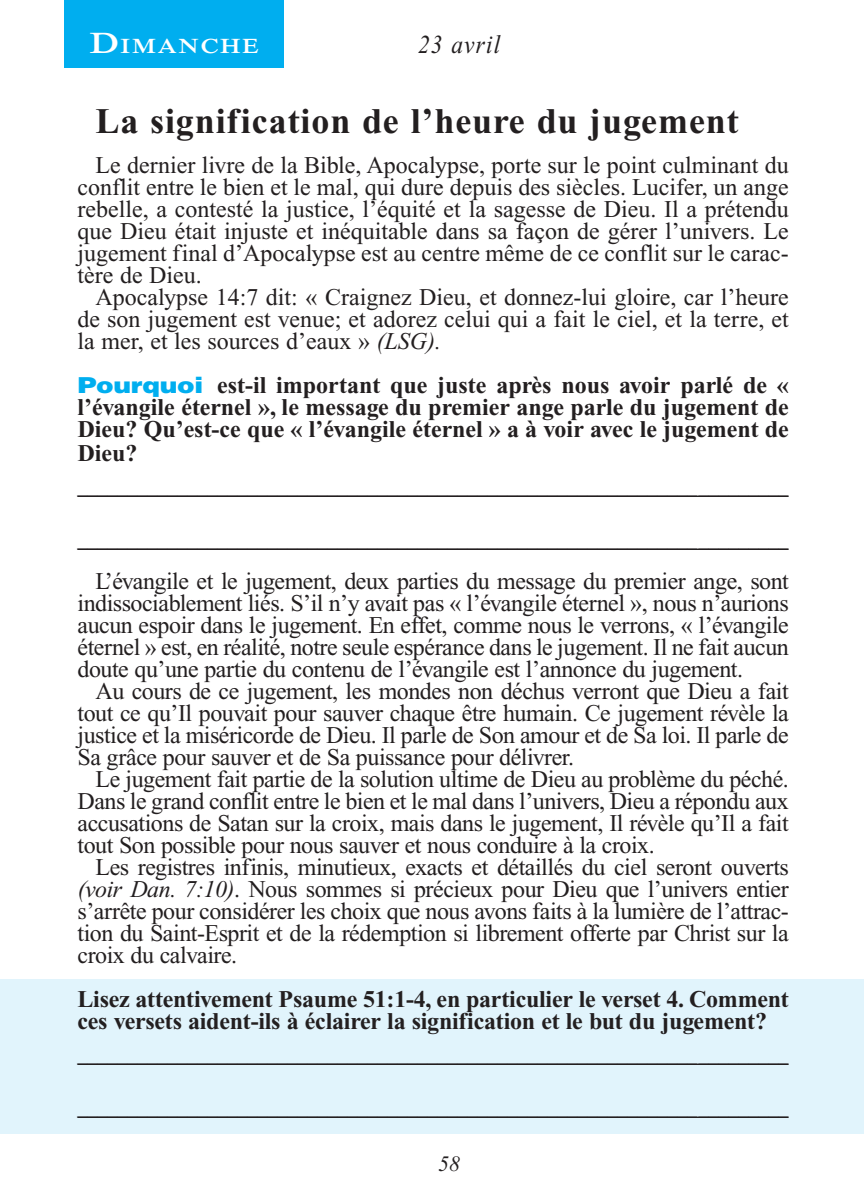
<style>
.page{position:relative;width:864px;height:1188px;background:#fff}
.page>*{position:absolute;margin:0;border:0;box-sizing:border-box;transform-origin:0 0}
.Head{font:700 36px "Times New Roman PS Std";letter-spacing:.025em;color:#231f20}
.Lesson_Dates{font:italic 26px "Times New Roman PS Std";letter-spacing:.05em;color:#231f20;scale:.9 1}
.Body{font:24px/22px "Times New Roman PS Std";letter-spacing:-.02em;color:#231f20;text-align:justify}
.Head-2{font:24px/22px "Times New Roman PS Std";color:#231f20;text-align:justify}
.Question{font:700 24px/22.6px "Times New Roman PS Std";color:#231f20;text-align:justify}
.Blank_Lines{font:700 24px/22px "Times New Roman PS Std";letter-spacing:-.01em;color:#231f20}
.t1{font:italic 22px "Times New Roman PS Std";color:#231f20}
.Daily_Header{font:600 21px "Times NRMT Std";letter-spacing:.07em;color:#fff;scale:1.1 1}
.Blank_Lines-2{font:20px "Times New Roman PS Std";color:#231f20}
.s1{font-size:30px}
.s2{font-style:italic}
.s3{font-family:"Helvetica LT Std";font-weight:900;font-size:22px;color:#00aeef}
</style>
<div class="page">
<div style="left:64px;top:0;width:220px;height:68px;background:#00aeef"></div>
<div style="left:0;top:980px;width:864px;height:154px;background:#e1f4fc"></div>
<hr style="left:78px;top:496px;width:710px;height:1px;background:#231f20">
<hr style="left:78px;top:549px;width:710px;height:1px;background:#231f20">
<hr style="left:78px;top:1064px;width:710px;height:1px;background:#231f20">
<hr style="left:78px;top:1117px;width:710px;height:1px;background:#231f20">
<p class="Daily_Header" style="left:90px;top:34px;width:155px"><span class="s1">D</span>IMANCHE</p>
<p class="Lesson_Dates" style="left:418px;top:30px;width:93px">23 avril</p>
<p class="Head" style="left:96px;top:101px;width:645px">La signification de l’heure du jugement</p>
<p class="Head-2" style="left:78px;top:154px;width:713px;text-indent:18px">Le dernier livre de la Bible, Apocalypse, porte sur le point culminant du conflit entre le bien et le mal, qui dure depuis des siècles. Lucifer, un ange rebelle, a contesté la justice, l’équité et la sagesse de Dieu. Il a prétendu que Dieu était injuste et inéquitable dans sa façon de gérer l’univers. Le jugement final d’Apocalypse est au centre même de ce conflit sur le carac&shy;tère de Dieu.</p>
<p class="Head-2" style="left:78px;top:286px;width:713px;text-indent:18px">Apocalypse 14:7 dit: « Craignez Dieu, et donnez-lui gloire, car l’heure de son jugement est venue; et adorez celui qui a fait le ciel, et la terre, et la mer, et les sources d’eaux » <span class="s2">(LSG).</span></p>
<p class="Question" style="left:78px;top:374px;width:713px"><span class="s3">Pourquoi</span> est-il important que juste après nous avoir parlé de « l’évangile éternel », le message du premier ange parle du jugement de Dieu? Qu’est-ce que « l’évangile éternel » a à voir avec le jugement de Dieu?</p>
<p class="Blank_Lines-2" style="left:78px;top:477px;width:712px">_______________________________________________________________________</p>
<p class="Blank_Lines-2" style="left:78px;top:530px;width:712px">_______________________________________________________________________</p>
<p class="Body" style="left:78px;top:570px;width:713px;text-indent:18px">L’évangile et le jugement, deux parties du message du premier ange, sont indissociablement liés. S’il n’y avait pas « l’évangile éternel », nous n’aurions aucun espoir dans le jugement. En effet, comme nous le verrons, « l’évangile éternel » est, en réalité, notre seule espérance dans le jugement. Il ne fait aucun doute qu’une partie du contenu de l’évangile est l’annonce du jugement.</p>
<p class="Body" style="left:78px;top:680px;width:713px;text-indent:18px">Au cours de ce jugement, les mondes non déchus verront que Dieu a fait tout ce qu’Il pouvait pour sauver chaque être humain. Ce jugement révèle la justice et la miséricorde de Dieu. Il parle de Son amour et de Sa loi. Il parle de Sa grâce pour sauver et de Sa puissance pour délivrer.</p>
<p class="Body" style="left:78px;top:768px;width:713px;text-indent:18px">Le jugement fait partie de la solution ultime de Dieu au problème du péché.<br>Dans le grand conflit entre le bien et le mal dans l’univers, Dieu a répondu aux accusations de Satan sur la croix, mais dans le jugement, Il révèle qu’Il a fait tout Son possible pour nous sauver et nous conduire à la croix.</p>
<p class="Body" style="left:78px;top:856px;width:713px;text-indent:18px">Les registres infinis, minutieux, exacts et détaillés du ciel seront ouverts <span class="s2">(voir Dan. 7:10)</span>. Nous sommes si précieux pour Dieu que l’univers entier s’arrête pour considérer les choix que nous avons faits à la lumière de l’attrac&shy;tion du Saint-Esprit et de la rédemption si librement offerte par Christ sur la croix du calvaire.</p>
<p class="Blank_Lines" style="left:78px;top:988px;width:713px">Lisez attentivement Psaume 51:1-4, en particulier le verset 4. Comment ces versets aident-ils à éclairer la signification et le but du jugement?</p>
<p class="Blank_Lines-2" style="left:78px;top:1045px;width:712px">_______________________________________________________________________</p>
<p class="Blank_Lines-2" style="left:78px;top:1098px;width:712px">_______________________________________________________________________</p>
<p class="t1" style="left:438px;top:1152px;width:23px">58</p>
</div>
